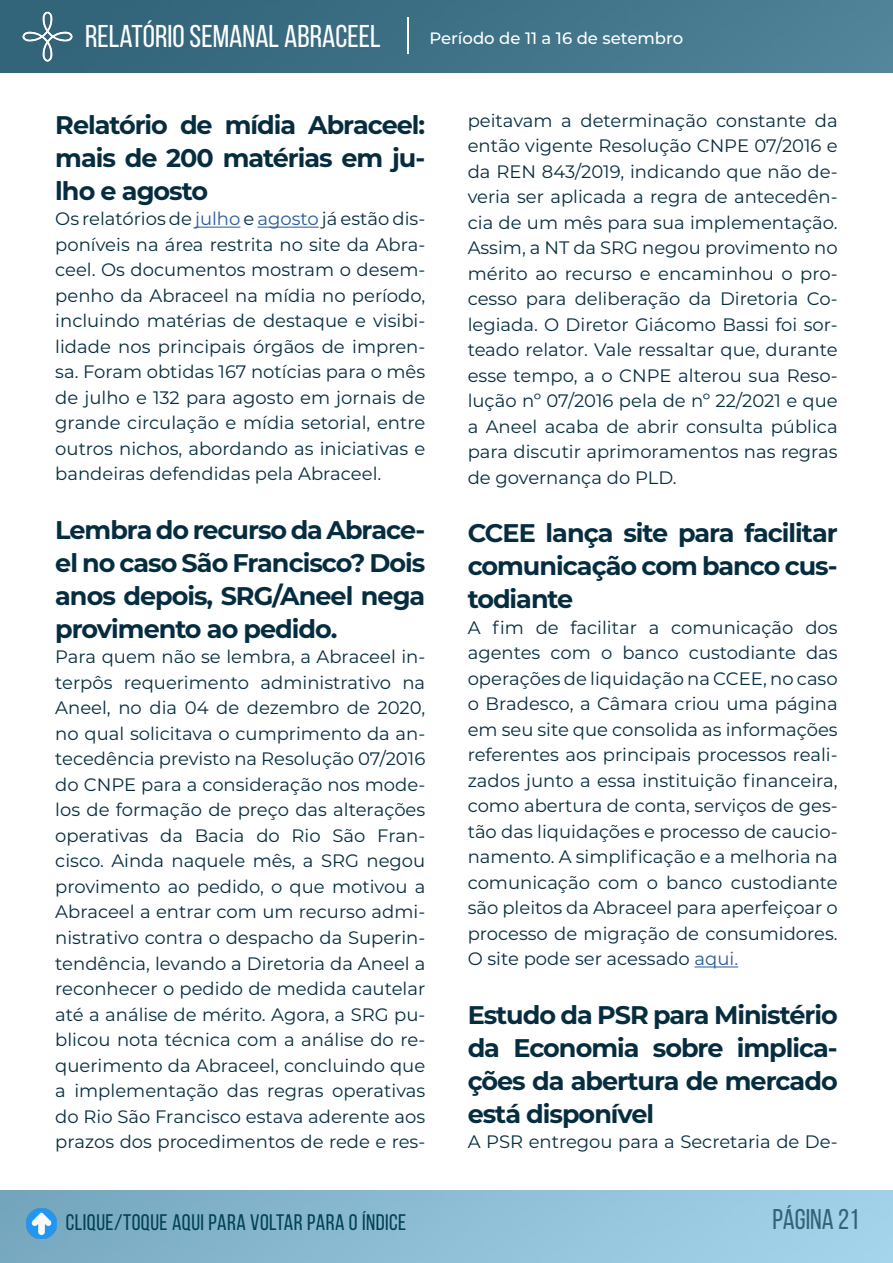
<style>
.page{position:relative;width:893px;height:1263px;background:#fff}
.page>*{position:absolute;margin:0;border:0;box-sizing:border-box;transform-origin:0 0}
.t1{font:31.5px "Bebas Neue";color:#fff}
.t2{font:28.5px "Bebas Neue";color:#326479}
.t3{font:700 25.5px/33px "Montserrat";letter-spacing:-.04em;color:#062d3f;text-align:justify}
.t4{font:22.5px "Bebas Neue";letter-spacing:.02em;color:#014153}
.t5{font:18px/25.5px "Montserrat";color:#062d3f;text-align:justify}
.t6{font:500 16.5px "Montserrat";color:#fff}
.s1{color:#275b9b}
</style>
<div class="page">
<img style="left:0;top:0;width:893px;height:72px">
<img style="left:0;top:1191px;width:892px;height:72px">
<img style="left:23px;top:11px;width:50px;height:50px">
<hr style="left:407px;top:17px;width:2px;height:37px;background:#fff">
<img style="left:27px;top:1209px;width:29px;height:29px">
<hr style="left:195px;top:227px;width:45px;height:1px;background:#275b9b">
<hr style="left:257px;top:227px;width:62px;height:1px;background:#275b9b">
<hr style="left:695px;top:966px;width:43px;height:1px;background:#275b9b">
<h1 class="t1" style="left:85px;top:19px;width:297px">RELATÓRIO SEMANAL ABRACEEL</h1>
<p class="t6" style="left:429px;top:26px;width:255px">Período de 11 a 16 de setembro</p>
<h3 class="t3" style="left:55px;top:107px;width:371px">Relatório de mídia Abraceel: mais de 200 matérias em ju&shy;lho e agosto</h3>
<p class="t5" style="left:55px;top:206px;width:372px">Os relatórios de <span class="s1">julho</span> e <span class="s1">agosto</span> já estão dis&shy;poníveis na área restrita no site da Abra&shy;ceel. Os documentos mostram o desem&shy;penho da Abraceel na mídia no período, incluindo matérias de destaque e visibi&shy;lidade nos principais órgãos de impren&shy;sa. Foram obtidas 167 notícias para o mês de julho e 132 para agosto em jornais de grande circulação e mídia setorial, entre outros nichos, abordando as iniciativas e bandeiras defendidas pela Abraceel.</p>
<h3 class="t3" style="left:55px;top:512px;width:372px">Lembra do recurso da Abrace&shy;el no caso São Francisco? Dois anos depois, SRG/Aneel nega provimento ao pedido.</h3>
<p class="t5" style="left:55px;top:644px;width:372px">Para quem não se lembra, a Abraceel in&shy;terpôs requerimento administrativo na Aneel, no dia 04 de dezembro de 2020, no qual solicitava o cumprimento da an&shy;tecedência previsto na Resolução 07/2016 do CNPE para a consideração nos mode&shy;los de formação de preço das alterações operativas da Bacia do Rio São Fran&shy;cisco. Ainda naquele mês, a SRG negou provimento ao pedido, o que motivou a Abraceel a entrar com um recurso admi&shy;nistrativo contra o despacho da Superin&shy;tendência, levando a Diretoria da Aneel a reconhecer o pedido de medida cautelar até a análise de mérito. Agora, a SRG pu&shy;blicou nota técnica com a análise do re&shy;querimento da Abraceel, concluindo que a implementação das regras operativas do Rio São Francisco estava aderente aos prazos dos procedimentos de rede e res-</p>
<p class="t4" style="left:66px;top:1210px;width:342px">CLIQUE/TOQUE AQUI PARA VOLTAR PARA O ÍNDICE</p>
<p class="t5" style="left:468px;top:107px;width:372px">peitavam a determinação constante da então vigente Resolução CNPE 07/2016 e da REN 843/2019, indicando que não de&shy;veria ser aplicada a regra de antecedên&shy;cia de um mês para sua implementação.<br>Assim, a NT da SRG negou provimento no mérito ao recurso e encaminhou o pro&shy;cesso para deliberação da Diretoria Co&shy;legiada. O Diretor Giácomo Bassi foi sor&shy;teado relator. Vale ressaltar que, durante esse tempo, a o CNPE alterou sua Reso&shy;lução nº 07/2016 pela de nº 22/2021 e que a Aneel acaba de abrir consulta pública para discutir aprimoramentos nas regras de governança do PLD.</p>
<h3 class="t3" style="left:468px;top:515px;width:371px">CCEE lança site para facilitar comunicação com banco cus&shy;todiante</h3>
<p class="t5" style="left:468px;top:614px;width:372px">A fim de facilitar a comunicação dos agentes com o banco custodiante das operações de liquidação na CCEE, no caso o Bradesco, a Câmara criou uma página em seu site que consolida as informações referentes aos principais processos reali&shy;zados junto a essa instituição financeira, como abertura de conta, serviços de ges&shy;tão das liquidações e processo de caucio&shy;namento. A simplificação e a melhoria na comunicação com o banco custodiante são pleitos da Abraceel para aperfeiçoar o processo de migração de consumidores.<br>O site pode ser acessado <span class="s1">aqui.</span></p>
<h3 class="t3" style="left:468px;top:997px;width:372px">Estudo da PSR para Ministério da Economia sobre implica&shy;ções da abertura de mercado está disponível</h3>
<p class="t5" style="left:468px;top:1128px;width:371px">A PSR entregou para a Secretaria de De-</p>
<h2 class="t2" style="left:773px;top:1204px;width:88px">PÁGINA 21</h2>
</div>
